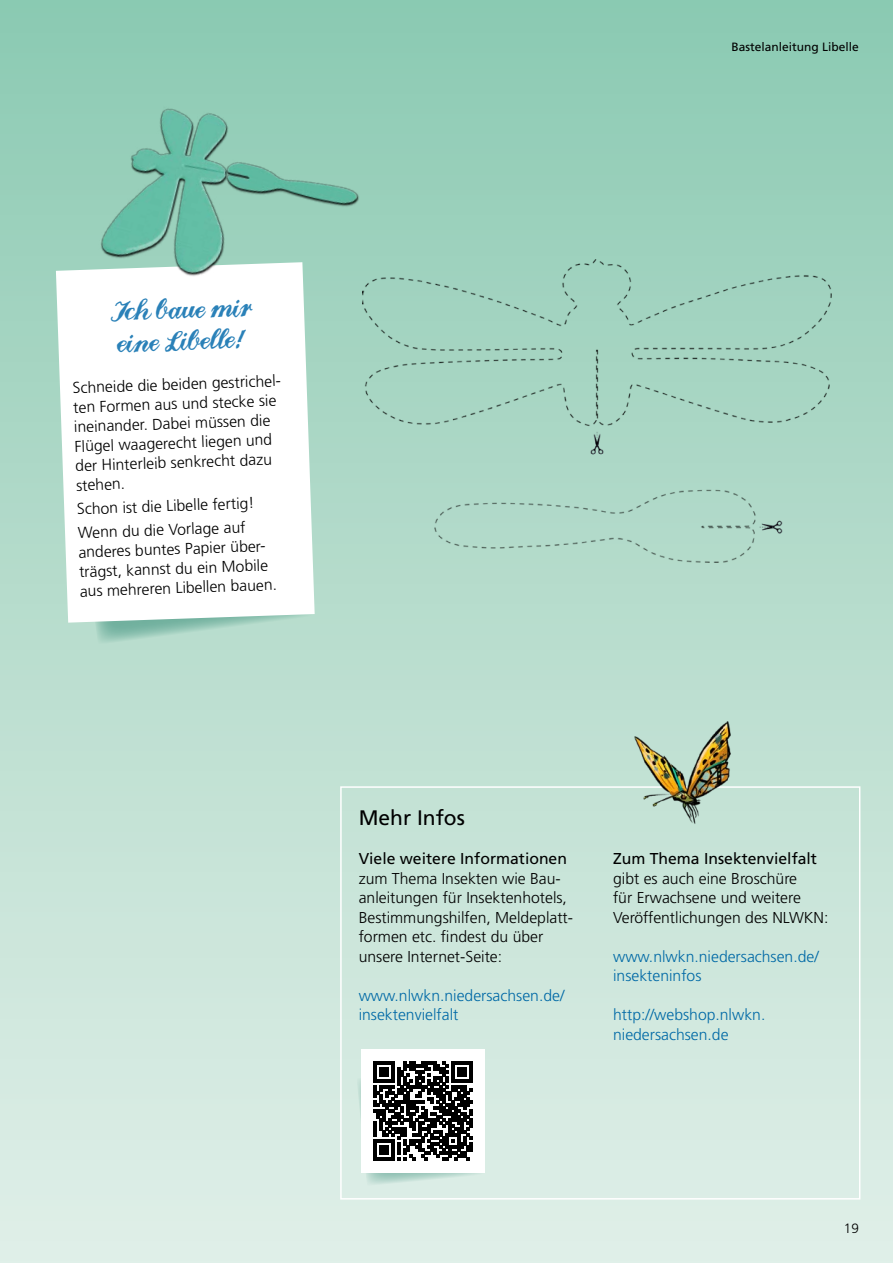
<style>
.page{position:relative;width:893px;height:1263px;background:#fff}
.page>*{position:absolute;margin:0;border:0;box-sizing:border-box;transform-origin:0 0}
.t1{font:30px/31.5px "Landliebe";color:#2a81b8}
.t2{font:21px "Frutiger LT Std";color:#000}
.t3{font:300 15.75px/19.5px "Frutiger LT Std";color:#000}
.t4{font:300 15.75px/19.5px "Frutiger LT Std";color:#0069a6}
.t5{font:15.75px "Frutiger LT Std";color:#000}
.t6{font:300 13.5px "Frutiger LT Std";color:#000}
.t7{font:12px "Frutiger LT Std";color:#000}
</style>
<div class="page">
<div style="left:0;top:0;width:893px;height:1263px;background:linear-gradient(to bottom,#8ccab2,#e2f0e9)"></div>
<img style="left:363px;top:260px;width:468px;height:303px">
<svg style="left:78px;top:623px;width:235px;height:22px;background:#aad4c4"></svg>
<svg style="left:56px;top:262px;width:259px;height:361px"></svg>
<div style="left:340px;top:786px;width:520px;height:413px;border:2px solid #fff"></div>
<div style="left:361px;top:1049px;width:124px;height:124px;background:#fff"></div>
<svg style="left:356px;top:1061px;width:129px;height:125px"></svg>
<img style="left:76px;top:78px;width:303px;height:248px">
<img style="left:600px;top:716px;width:192px;height:129px">
<p class="t7" style="left:732px;top:40px;width:129px">Bastelanleitung Libelle</p>
<h1 class="t1" style="left:110px;top:298px;width:143px;rotate:-2deg">Ich baue mir eine Libelle!</h1>
<p class="t3" style="left:72px;top:378px;width:212px;rotate:-2deg">Schneide die beiden gestrichel&shy;ten Formen aus und stecke sie ineinander. Dabei müssen die<br>Flügel waagerecht liegen und der Hinterleib senkrecht dazu stehen.</p>
<p class="t3" style="left:77px;top:497px;width:179px;line-height:23.7px;rotate:-2deg">Schon ist die Libelle fertig!<br>Wenn du die Vorlage auf</p>
<p class="t3" style="left:78px;top:543px;width:199px;rotate:-2deg">anderes buntes Papier über&shy;trägst, kannst du ein Mobile aus mehreren Libellen bauen.</p>
<h2 class="t2" style="left:359px;top:806px;width:108px">Mehr Infos</h2>
<p class="t5" style="left:359px;top:849px;width:210px">Viele weitere Informationen</p>
<p class="t3" style="left:359px;top:869px;width:216px">zum Thema Insekten wie Bau&shy;anleitungen für Insektenhotels,<br>Bestimmungshilfen, Meldeplatt&shy;formen etc. findest du über unsere Internet-Seite:</p>
<p class="t4" style="left:359px;top:986px;width:207px">www.nlwkn.niedersachsen.de/ insektenvielfalt</p>
<p class="t5" style="left:613px;top:849px;width:205px">Zum Thema Insektenvielfalt</p>
<p class="t3" style="left:613px;top:869px;width:217px">gibt es auch eine Broschüre<br>für Erwachsene und weitere<br>Veröffentlichungen des NLWKN:</p>
<p class="t4" style="left:613px;top:947px;width:207px">www.nlwkn.niedersachsen.de/ insekteninfos</p>
<p class="t4" style="left:613px;top:1005px;width:154px">http://webshop.nlwkn. niedersachsen.de</p>
<p class="t6" style="left:844px;top:1221px;width:17px">19</p>
</div>
